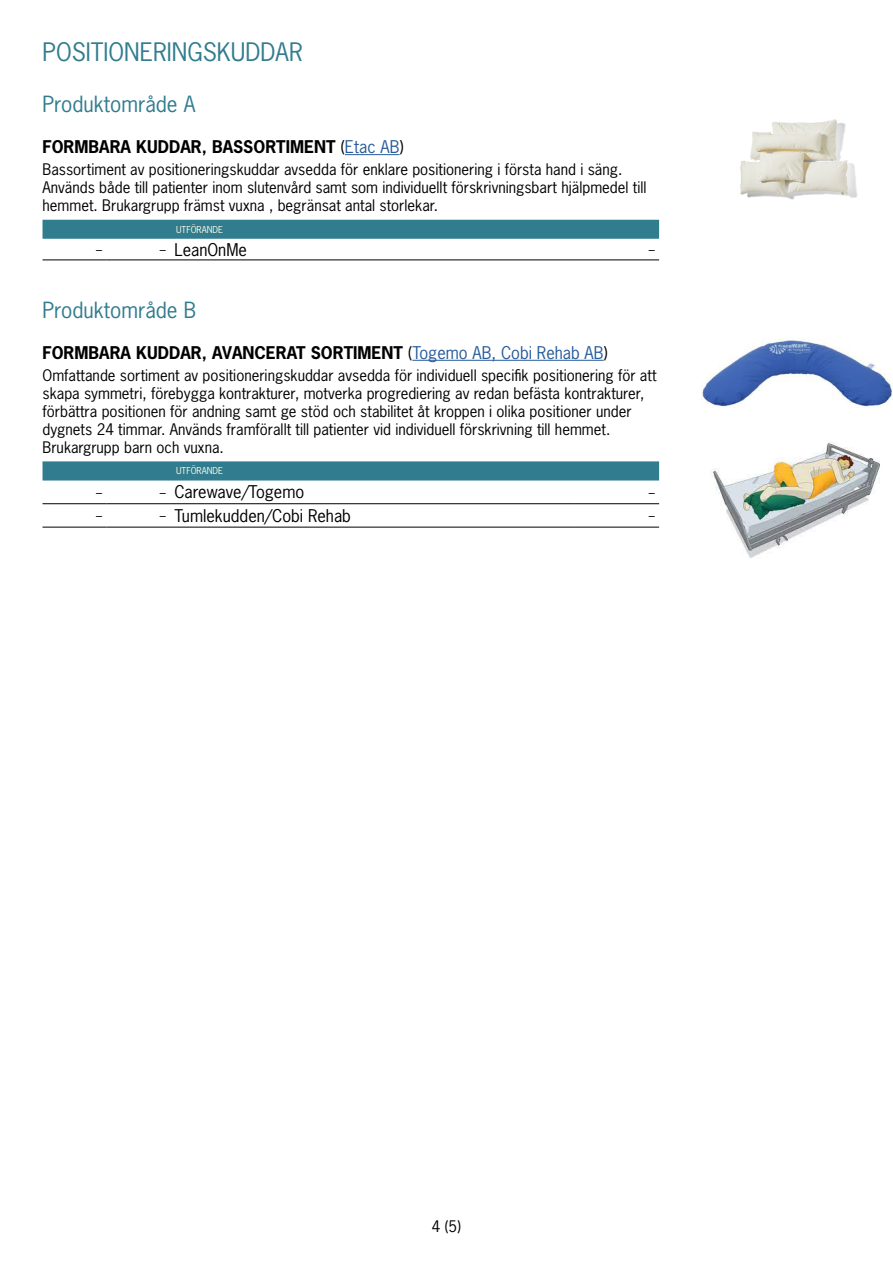
<style>
.page{position:relative;width:893px;height:1263px;background:#fff}
.page>*{position:absolute;margin:0;border:0;box-sizing:border-box;transform-origin:0 0}
.Rubrik_1{font:24px "News Gothic Std";color:#317c8e}
.Rubrik_2{font:21px "News Gothic Std";color:#317c8e}
.Rubrik_3{font:700 16.5px "News Gothic Std";color:#000}
.Brödtext_11pkt{font:16.5px "News Gothic Std";color:#000}
.Brödtext_10_pkt{font:15px/18px "News Gothic Std";color:#000}
.Brödtext_11pkt-2{font:12px "News Gothic Std";color:#000}
.Tabellhuvudrad{font:9px "News Gothic Std";color:#fefae6}
.s1{font-weight:400}
.s2{font-weight:400;color:#275b9b}
</style>
<div class="page">
<hr style="left:345px;top:154px;width:54px;height:1px;background:#275b9b">
<hr style="left:412px;top:360px;width:192px;height:1px;background:#275b9b">
<div style="left:43px;top:220px;width:616px;height:19px;background:#317c8e"></div>
<hr style="left:43px;top:260px;width:63px;height:1px;background:#000">
<hr style="left:106px;top:260px;width:64px;height:1px;background:#000">
<hr style="left:170px;top:260px;width:404px;height:1px;background:#000">
<hr style="left:574px;top:260px;width:85px;height:1px;background:#000">
<div style="left:43px;top:461px;width:616px;height:19px;background:#317c8e"></div>
<hr style="left:43px;top:503px;width:63px;height:1px;background:#000">
<hr style="left:106px;top:503px;width:64px;height:1px;background:#000">
<hr style="left:170px;top:503px;width:404px;height:1px;background:#000">
<hr style="left:574px;top:503px;width:85px;height:1px;background:#000">
<hr style="left:43px;top:527px;width:63px;height:1px;background:#000">
<hr style="left:106px;top:527px;width:64px;height:1px;background:#000">
<hr style="left:170px;top:527px;width:404px;height:1px;background:#000">
<hr style="left:574px;top:527px;width:85px;height:1px;background:#000">
<img style="left:713px;top:442px;width:167px;height:116px">
<img style="left:740px;top:119px;width:118px;height:81px">
<img style="left:702px;top:338px;width:191px;height:70px">
<h1 class="Rubrik_1" style="left:43px;top:37px;width:262px">POSITIONERINGSKUDDAR</h1>
<h2 class="Rubrik_2" style="left:43px;top:90px;width:154px">Produktområde A</h2>
<h3 class="Rubrik_3" style="left:43px;top:136px;width:363px">FORMBARA KUDDAR, BASSORTIMENT <span class="s1">(</span><span class="s2">Etac AB</span><span class="s1">)</span></h3>
<p class="Brödtext_10_pkt" style="left:43px;top:160px;width:605px">Bassortiment av positioneringskuddar avsedda för enklare positionering i första hand i säng.<br>Används både till patienter inom slutenvård samt som individuellt förskrivningsbart hjälpmedel till hemmet. Brukargrupp främst vuxna , begränsat antal storlekar.</p>
<p class="Tabellhuvudrad" style="left:176px;top:224px;width:49px">UTFÖRANDE</p>
<p class="Brödtext_11pkt-2" style="left:96px;top:242px;width:7px">–</p>
<p class="Brödtext_11pkt-2" style="left:160px;top:242px;width:7px">–</p>
<p class="Brödtext_11pkt" style="left:174px;top:239px;width:74px">LeanOnMe</p>
<p class="Brödtext_11pkt-2" style="left:649px;top:242px;width:7px">–</p>
<h2 class="Rubrik_2" style="left:43px;top:296px;width:155px">Produktområde B</h2>
<h3 class="Rubrik_3" style="left:43px;top:341px;width:567px">FORMBARA KUDDAR, AVANCERAT SORTIMENT <span class="s1">(</span><span class="s2">Togemo AB, Cobi Rehab AB</span><span class="s1">)</span></h3>
<p class="Brödtext_10_pkt" style="left:43px;top:366px;width:615px">Omfattande sortiment av positioneringskuddar avsedda för individuell specifik positionering för att skapa symmetri, förebygga kontrakturer, motverka progrediering av redan befästa kontrakturer, förbättra positionen för andning samt ge stöd och stabilitet åt kroppen i olika positioner under dygnets 24 timmar. Används framförallt till patienter vid individuell förskrivning till hemmet.<br>Brukargrupp barn och vuxna.</p>
<p class="Tabellhuvudrad" style="left:176px;top:465px;width:49px">UTFÖRANDE</p>
<p class="Brödtext_11pkt-2" style="left:96px;top:484px;width:7px">–</p>
<p class="Brödtext_11pkt-2" style="left:160px;top:484px;width:7px">–</p>
<p class="Brödtext_11pkt" style="left:174px;top:482px;width:131px">Carewave/Togemo</p>
<p class="Brödtext_11pkt-2" style="left:649px;top:484px;width:7px">–</p>
<p class="Brödtext_11pkt-2" style="left:96px;top:508px;width:7px">–</p>
<p class="Brödtext_11pkt-2" style="left:160px;top:508px;width:7px">–</p>
<p class="Brödtext_11pkt" style="left:174px;top:505px;width:178px">Tumlekudden/Cobi Rehab</p>
<p class="Brödtext_11pkt-2" style="left:649px;top:508px;width:7px">–</p>
<p class="Brödtext_10_pkt" style="left:432px;top:1217px;width:31px">4 (5)</p>
</div>
